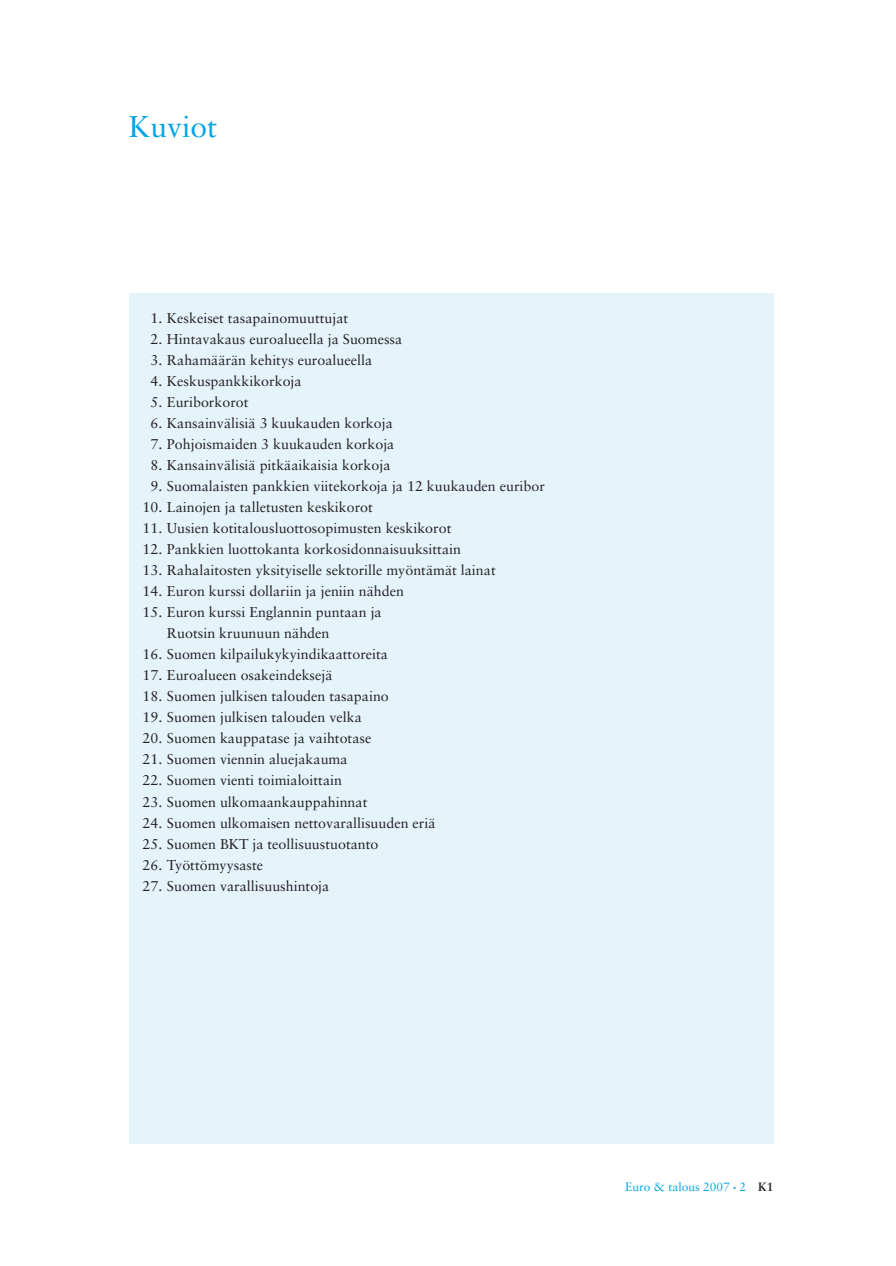
<style>
.page{position:relative;width:896px;height:1266px;background:#fff}
.page>*{position:absolute;margin:0;border:0;box-sizing:border-box;transform-origin:0 0}
.t1{font:30px "Sabon";color:#00a4e6}
.t2{font:14.25px/21px "Sabon";color:#231f20}
.t3{font:12px "Sabon";color:#00a4e6}
.s1{font-size:6px}
.s2{font-weight:700;color:#231f20}
</style>
<div class="page">
<div style="left:129px;top:292px;width:644px;height:851px;background:#e5f3fb"></div>
<p class="t1" style="left:129px;top:114px;width:90px">Kuviot</p>
<p class="t2" style="left:150px;top:309px;width:199px">1. Keskeiset tasapainomuuttujat</p>
<p class="t2" style="left:150px;top:330px;width:253px">2. Hintavakaus euroalueella ja Suomessa</p>
<p class="t2" style="left:150px;top:351px;width:223px">3. Rahamäärän kehitys euroalueella</p>
<p class="t2" style="left:150px;top:372px;width:153px">4. Keskuspankkikorkoja</p>
<p class="t2" style="left:150px;top:393px;width:99px">5. Euriborkorot</p>
<p class="t2" style="left:150px;top:414px;width:244px">6. Kansainvälisiä 3 kuukauden korkoja</p>
<p class="t2" style="left:150px;top:435px;width:245px">7. Pohjoismaiden 3 kuukauden korkoja</p>
<p class="t2" style="left:150px;top:456px;width:241px">8. Kansainvälisiä pitkäaikaisia korkoja</p>
<p class="t2" style="left:150px;top:477px;width:396px">9. Suomalaisten pankkien viitekorkoja ja 12 kuukauden euribor</p>
<p class="t2" style="left:143px;top:498px;width:232px">10. Lainojen ja talletusten keskikorot</p>
<p class="t2" style="left:143px;top:519px;width:310px">11. Uusien kotitalousluottosopimusten keskikorot</p>
<p class="t2" style="left:143px;top:540px;width:320px">12. Pankkien luottokanta korkosidonnaisuuksittain</p>
<p class="t2" style="left:143px;top:561px;width:354px">13. Rahalaitosten yksityiselle sektorille myöntämät lainat</p>
<p class="t2" style="left:143px;top:582px;width:263px">14. Euron kurssi dollariin ja jeniin nähden</p>
<p class="t2" style="left:167px;top:603px;width:216px;text-indent:-24px">15. Euron kurssi Englannin puntaan ja<br>Ruotsin kruunuun nähden</p>
<p class="t2" style="left:143px;top:645px;width:247px">16. Suomen kilpailukykyindikaattoreita</p>
<p class="t2" style="left:143px;top:666px;width:191px">17. Euroalueen osakeindeksejä</p>
<p class="t2" style="left:143px;top:687px;width:248px">18. Suomen julkisen talouden tasapaino</p>
<p class="t2" style="left:143px;top:708px;width:221px">19. Suomen julkisen talouden velka</p>
<p class="t2" style="left:143px;top:729px;width:230px">20. Suomen kauppatase ja vaihtotase</p>
<p class="t2" style="left:143px;top:750px;width:206px">21. Suomen viennin aluejakauma</p>
<p class="t2" style="left:143px;top:771px;width:201px">22. Suomen vienti toimialoittain</p>
<p class="t2" style="left:143px;top:792px;width:226px">23. Suomen ulkomaankauppahinnat</p>
<p class="t2" style="left:143px;top:813px;width:294px">24. Suomen ulkomaisen nettovarallisuuden eriä</p>
<p class="t2" style="left:143px;top:834px;width:237px">25. Suomen BKT ja teollisuustuotanto</p>
<p class="t2" style="left:143px;top:855px;width:122px">26. Työttömyysaste</p>
<p class="t2" style="left:143px;top:876px;width:188px">27. Suomen varallisuushintoja</p>
<p class="t3" style="left:625px;top:1182px;width:150px">Euro &amp; talous 2007 <span class="s1">•</span> 2 <span class="s2">K1</span></p>
</div>
